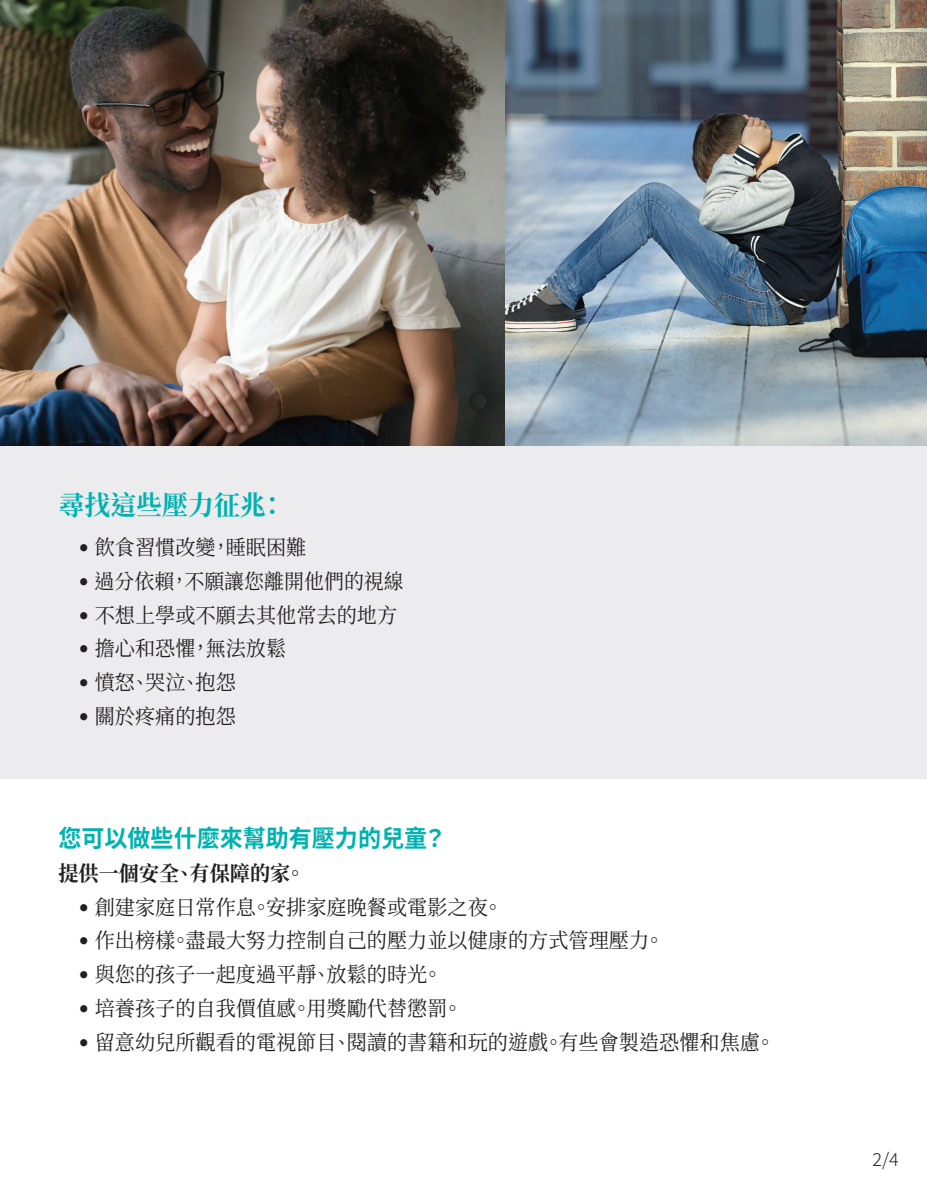
<style>
.page{position:relative;width:927px;height:1197px;background:#fff}
.page>*{position:absolute;margin:0;border:0;box-sizing:border-box;transform-origin:0 0}
.Body_Text{font:700 27px "Noto Serif TC";color:#00b1b0;scale:.96 1}
.Body_Text-2{font:700 24px "Noto Sans TC";color:#00b1b0;scale:.96 1}
.Body_Text-3{font:21px "Noto Serif TC";color:#231f20;scale:.96 1}
.Body_Text-4{font:21px "Noto Serif TC";color:#231f20;scale:.95 1}
.Body_Text-5{font:700 21px "Noto Serif TC";color:#231f20;scale:.96 1}
.t1{font:300 18px "Noto Sans TC";color:#231f20}
.s1{font-family:"Wilke LT Std"}
</style>
<div class="page">
<div style="left:0;top:445px;width:927px;height:334px;background:#ececee"></div>
<img style="left:504px;top:0;width:423px;height:445px">
<img style="left:0;top:0;width:504px;height:445px">
<svg style="left:0;top:0;width:5px;height:5px"></svg>
<svg style="left:922px;top:0;width:5px;height:5px"></svg>
<p class="Body_Text" style="left:58px;top:490px;width:238px">尋找這些壓力征兆：</p>
<p class="Body_Text-3" style="left:79px;top:536px;width:239px"><span class="s1">•</span> 飲食習慣改變，睡眠困難</p>
<p class="Body_Text-4" style="left:79px;top:569px;width:344px"><span class="s1">•</span> 過分依賴，不願讓您離開他們的視線</p>
<p class="Body_Text-3" style="left:79px;top:603px;width:333px"><span class="s1">•</span> 不想上學或不願去其他常去的地方</p>
<p class="Body_Text-3" style="left:79px;top:637px;width:218px"><span class="s1">•</span> 擔心和恐懼，無法放鬆</p>
<p class="Body_Text-3" style="left:79px;top:671px;width:165px"><span class="s1">•</span> 憤怒、哭泣、抱怨</p>
<p class="Body_Text-3" style="left:79px;top:704px;width:165px"><span class="s1">•</span> 關於疼痛的抱怨</p>
<p class="Body_Text-2" style="left:58px;top:825px;width:406px">您可以做些什麼來幫助有壓力的兒童？</p>
<p class="Body_Text-5" style="left:58px;top:861px;width:259px">提供一個安全、有保障的家。</p>
<p class="Body_Text-3" style="left:79px;top:895px;width:443px"><span class="s1">•</span> 創建家庭日常作息。安排家庭晚餐或電影之夜。</p>
<p class="Body_Text-3" style="left:79px;top:929px;width:611px"><span class="s1">•</span> 作出榜樣。盡最大努力控制自己的壓力並以健康的方式管理壓力。</p>
<p class="Body_Text-3" style="left:79px;top:963px;width:380px"><span class="s1">•</span> 與您的孩子一起度過平靜、放鬆的時光。</p>
<p class="Body_Text-3" style="left:79px;top:996px;width:401px"><span class="s1">•</span> 培養孩子的自我價值感。用獎勵代替懲罰。</p>
<p class="Body_Text-3" style="left:79px;top:1030px;width:727px"><span class="s1">•</span> 留意幼兒所觀看的電視節目、閱讀的書籍和玩的遊戲。有些會製造恐懼和焦慮。</p>
<p class="t1" style="left:872px;top:1150px;width:28px">2/4</p>
</div>
